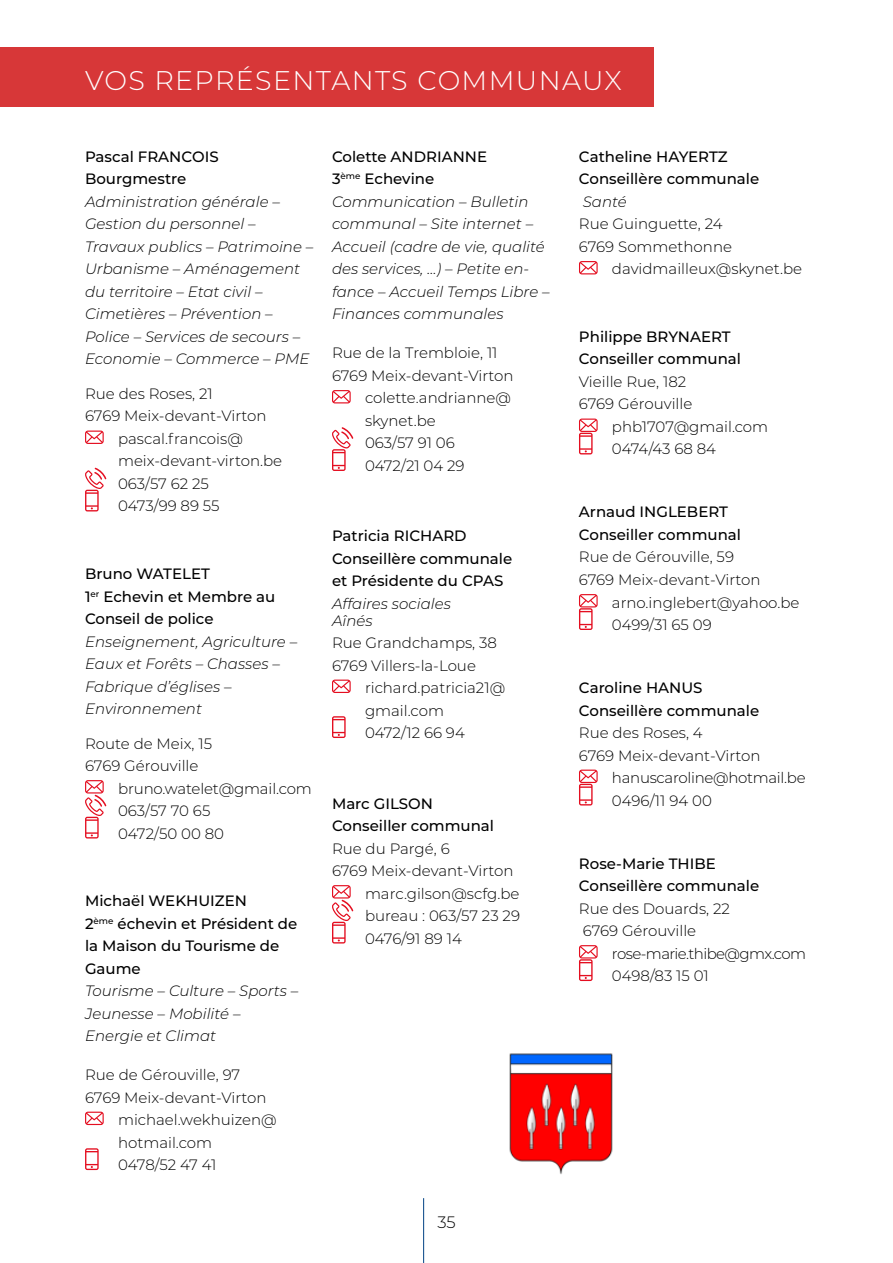
<style>
.page{position:relative;width:893px;height:1263px;background:#fff}
.page>*{position:absolute;margin:0;border:0;box-sizing:border-box;transform-origin:0 0}
.t1{font:300 27px "Montserrat";letter-spacing:.05em;color:#fff}
.t2{font:300 16.5px "Montserrat";color:#000}
.t3{font:300 15px/22.5px "Montserrat";color:#000}
.t4{font:italic 300 15px/22.5px "Montserrat";color:#000}
.t5{font:500 15px/22.5px "Montserrat";color:#000}
.t6{font:300 15px "Montserrat";letter-spacing:-.02em;color:#000}
.t7{font:300 15px/22.5px "Montserrat";letter-spacing:-.04em;color:#000}
.s1{font-weight:500;font-style:normal}
</style>
<div class="page">
<hr style="left:423px;top:1198px;width:1px;height:65px;background:#004283">
<svg style="left:85px;top:431px;width:19px;height:13px"></svg>
<svg style="left:85px;top:468px;width:21px;height:43px"></svg>
<svg style="left:85px;top:780px;width:21px;height:58px"></svg>
<svg style="left:85px;top:1112px;width:19px;height:13px"></svg>
<svg style="left:85px;top:1148px;width:14px;height:22px"></svg>
<svg style="left:332px;top:390px;width:19px;height:13px"></svg>
<svg style="left:332px;top:427px;width:21px;height:44px"></svg>
<svg style="left:332px;top:680px;width:19px;height:13px"></svg>
<svg style="left:332px;top:716px;width:14px;height:22px"></svg>
<svg style="left:332px;top:885px;width:21px;height:58px"></svg>
<svg style="left:579px;top:261px;width:19px;height:13px"></svg>
<svg style="left:579px;top:419px;width:19px;height:35px"></svg>
<svg style="left:579px;top:594px;width:19px;height:36px"></svg>
<svg style="left:579px;top:770px;width:19px;height:35px"></svg>
<svg style="left:579px;top:945px;width:19px;height:36px"></svg>
<div style="left:0;top:47px;width:654px;height:59px;background:#d73738"></div>
<img style="left:509px;top:1053px;width:104px;height:121px">
<h1 class="t1" style="left:85px;top:62px;width:538px">VOS REPRÉSENTANTS COMMUNAUX</h1>
<p class="t5" style="left:85px;top:145px;width:135px">Pascal FRANCOIS<br>Bourgmestre</p>
<p class="t4" style="left:85px;top:190px;width:230px">Administration générale –<br>Gestion du personnel –<br>Travaux publics – Patrimoine –<br>Urbanisme – Aménagement du territoire – Etat civil –<br>Cimetières – Prévention –<br>Police – Services de secours –<br>Economie – Commerce – PME</p>
<p class="t3" style="left:85px;top:382px;width:129px">Rue des Roses, 21</p>
<p class="t3" style="left:85px;top:404px;width:183px">6769 Meix-devant-Virton</p>
<p class="t3" style="left:118px;top:427px;width:126px">pascal.francois@</p>
<p class="t3" style="left:118px;top:449px;width:166px">meix-devant-virton.be</p>
<p class="t3" style="left:118px;top:472px;width:92px">063/57 62 25</p>
<p class="t3" style="left:118px;top:494px;width:103px">0473/99 89 55</p>
<p class="t5" style="left:85px;top:562px;width:192px">Bruno WATELET<br>1<sup>er</sup> Echevin et Membre au<br>Conseil de police</p>
<p class="t4" style="left:85px;top:629px;width:214px">Enseignement, Agriculture –<br>Eaux et Forêts – Chasses –<br>Fabrique d’églises –<br>Environnement</p>
<p class="t3" style="left:85px;top:731px;width:129px">Route de Meix, 15</p>
<p class="t3" style="left:85px;top:754px;width:115px">6769 Gérouville</p>
<p class="t3" style="left:118px;top:776px;width:195px">bruno.watelet@gmail.com</p>
<p class="t3" style="left:118px;top:799px;width:94px">063/57 70 65</p>
<p class="t3" style="left:118px;top:821px;width:108px">0472/50 00 80</p>
<p class="t5" style="left:85px;top:889px;width:214px">Michaël WEKHUIZEN<br>2<sup>ème</sup> échevin et Président de la Maison du Tourisme de<br>Gaume</p>
<p class="t4" style="left:85px;top:979px;width:215px">Tourisme – Culture – Sports –<br>Jeunesse – Mobilité –<br>Energie et Climat</p>
<p class="t3" style="left:85px;top:1063px;width:157px">Rue de Gérouville, 97</p>
<p class="t3" style="left:85px;top:1085px;width:183px">6769 Meix-devant-Virton</p>
<p class="t3" style="left:118px;top:1108px;width:160px">michael.wekhuizen@</p>
<p class="t3" style="left:118px;top:1130px;width:96px">hotmail.com</p>
<p class="t6" style="left:118px;top:1154px;width:100px">0478/52 47 41</p>
<p class="t4" style="left:332px;top:145px;width:219px"><span class="s1">Colette ANDRIANNE<br>3</span><sup>ème</sup> <span class="s1">Echevine<br></span>Communication – Bulletin communal – Site internet –<br>Accueil (cadre de vie, qualité des services, …) – Petite en&shy;fance – Accueil Temps Libre –<br>Finances communales</p>
<p class="t3" style="left:332px;top:341px;width:167px">Rue de la Trembloie, 11</p>
<p class="t3" style="left:332px;top:364px;width:183px">6769 Meix-devant-Virton</p>
<p class="t3" style="left:365px;top:386px;width:147px">colette.andrianne@</p>
<p class="t3" style="left:365px;top:409px;width:72px">skynet.be</p>
<p class="t3" style="left:365px;top:431px;width:91px">063/57 91 06</p>
<p class="t3" style="left:365px;top:454px;width:101px">0472/21 04 29</p>
<p class="t5" style="left:332px;top:524px;width:182px">Patricia RICHARD<br>Conseillère communale et Présidente du CPAS</p>
<p class="t4" style="left:332px;top:595px;width:120px;line-height:16.5px">Affaires sociales<br>Aînés</p>
<p class="t3" style="left:332px;top:631px;width:166px">Rue Grandchamps, 38<br>6769 Villers-la-Loue</p>
<p class="t3" style="left:365px;top:676px;width:142px">richard.patricia21@ gmail.com<br>0472/12 66 94</p>
<p class="t5" style="left:332px;top:791px;width:164px">Marc GILSON<br>Conseiller communal</p>
<p class="t3" style="left:332px;top:836px;width:119px">Rue du Pargé, 6</p>
<p class="t3" style="left:332px;top:859px;width:183px">6769 Meix-devant-Virton</p>
<p class="t3" style="left:365px;top:881px;width:156px">marc.gilson@scfg.be</p>
<p class="t3" style="left:365px;top:904px;width:157px">bureau : 063/57 23 29</p>
<p class="t3" style="left:365px;top:926px;width:98px">0476/91 89 14</p>
<p class="t2" style="left:437px;top:1211px;width:20px">35</p>
<p class="t5" style="left:579px;top:145px;width:182px">Catheline HAYERTZ<br>Conseillère communale</p>
<p class="t4" style="left:583px;top:190px;width:46px">Santé</p>
<p class="t3" style="left:579px;top:212px;width:145px">Rue Guinguette, 24</p>
<p class="t3" style="left:579px;top:235px;width:155px">6769 Sommethonne</p>
<p class="t3" style="left:612px;top:257px;width:192px">davidmailleux@skynet.be</p>
<p class="t5" style="left:579px;top:325px;width:164px">Philippe BRYNAERT<br>Conseiller communal</p>
<p class="t3" style="left:579px;top:370px;width:109px">Vieille Rue, 182</p>
<p class="t3" style="left:579px;top:392px;width:115px">6769 Gérouville</p>
<p class="t3" style="left:612px;top:415px;width:158px">phb1707@gmail.com</p>
<p class="t3" style="left:612px;top:437px;width:106px">0474/43 68 84</p>
<p class="t5" style="left:579px;top:500px;width:164px">Arnaud INGLEBERT<br>Conseiller communal</p>
<p class="t3" style="left:579px;top:545px;width:157px">Rue de Gérouville, 59</p>
<p class="t3" style="left:579px;top:568px;width:183px">6769 Meix-devant-Virton</p>
<p class="t3" style="left:612px;top:590px;width:189px">arno.inglebert@yahoo.be</p>
<p class="t3" style="left:612px;top:613px;width:101px">0499/31 65 09</p>
<p class="t5" style="left:579px;top:676px;width:182px">Caroline HANUS<br>Conseillère communale</p>
<p class="t3" style="left:579px;top:721px;width:125px">Rue des Roses, 4</p>
<p class="t3" style="left:579px;top:743px;width:183px">6769 Meix-devant-Virton</p>
<p class="t6" style="left:612px;top:767px;width:195px">hanuscaroline@hotmail.be</p>
<p class="t3" style="left:612px;top:788px;width:101px">0496/11 94 00</p>
<p class="t5" style="left:579px;top:851px;width:182px">Rose-Marie THIBE<br>Conseillère communale</p>
<p class="t3" style="left:579px;top:896px;width:152px">Rue des Douards, 22<br>6769 Gérouville</p>
<p class="t7" style="left:612px;top:941px;width:196px">rose-marie.thibe@gmx.com<br>0498/83 15 01</p>
</div>
